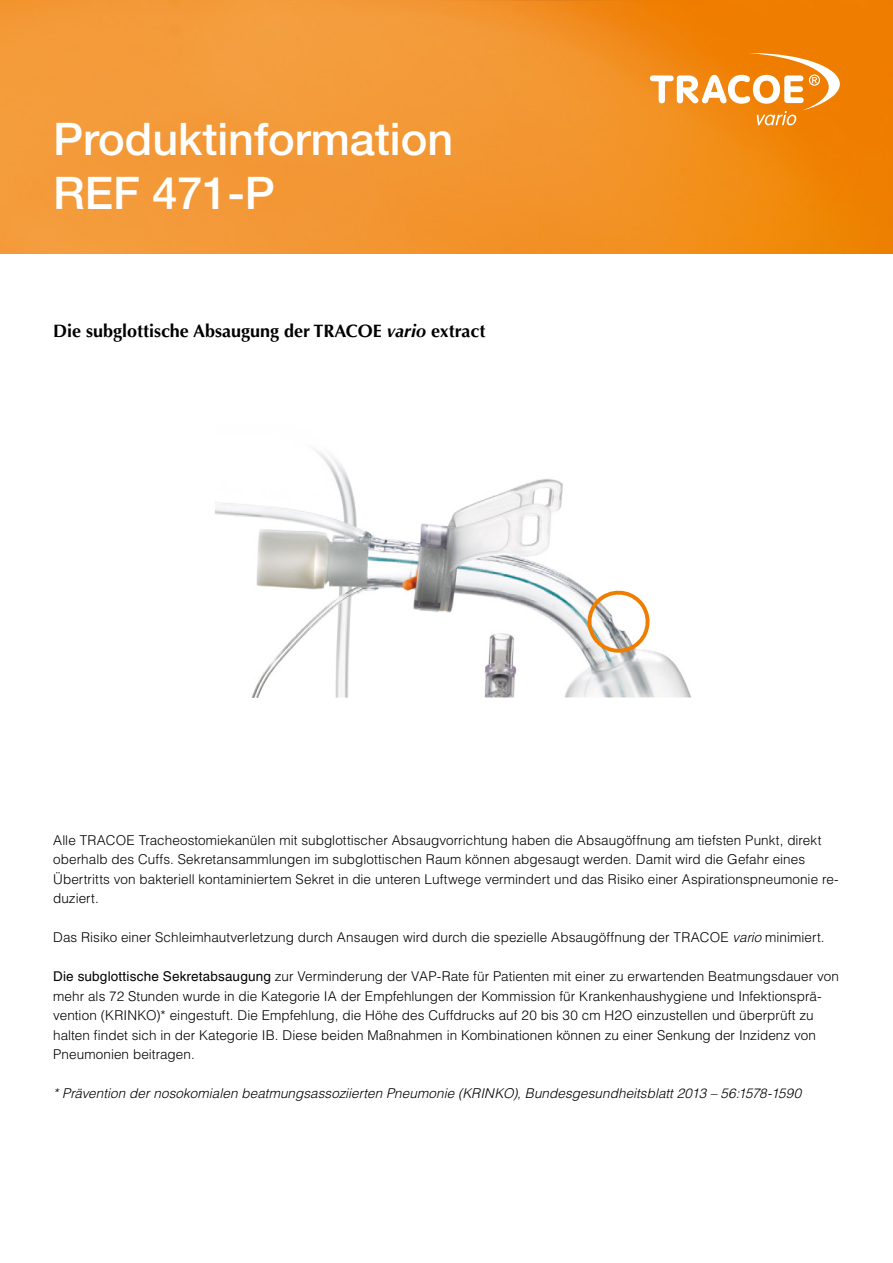
<style>
.page{position:relative;width:893px;height:1263px;background:#fff}
.page>*{position:absolute;margin:0;border:0;box-sizing:border-box;transform-origin:0 0}
.t1{font:500 45px/54px "Helvetica Neue LT Pro";color:#fff}
.t2{font:700 18px "Optima LT Std";color:#000}
.t3{font:300 13.5px/19.5px "Helvetica LT Std";letter-spacing:.005em;color:#000}
.t4{font:italic 300 13.5px "Helvetica LT Std";letter-spacing:.005em;color:#000}
.s1{font-style:italic}
.s2{font-weight:400}
</style>
<div class="page">
<img style="left:0;top:0;width:893px;height:253px">
<svg style="left:650px;top:53px;width:190px;height:72px"></svg>
<img style="left:215px;top:450px;width:476px;height:248px">
<svg style="left:584px;top:587px;width:68px;height:69px"></svg>
<h1 class="t1" style="left:53px;top:112px;width:402px">Produktinformation<br>REF 471-P</h1>
<h2 class="t2" style="left:53px;top:321px;width:434px">Die subglottische Absaugung der TRACOE <span class="s1">vario</span> extract</h2>
<p class="t3" style="left:53px;top:830px;width:787px">Alle TRACOE Tracheostomiekanülen mit subglottischer Absaugvorrichtung haben die Absaugöffnung am tiefsten Punkt, direkt oberhalb des Cuffs. Sekretansammlungen im subglottischen Raum können abgesaugt werden. Damit wird die Gefahr eines Übertritts von bakteriell kontaminiertem Sekret in die unteren Luftwege vermindert und das Risiko einer Aspirationspneumonie re&shy;duziert.</p>
<p class="t3" style="left:53px;top:927px;width:773px">Das Risiko einer Schleimhautverletzung durch Ansaugen wird durch die spezielle Absaugöffnung der TRACOE <span class="s1">vario</span> minimiert.</p>
<p class="t3" style="left:53px;top:966px;width:787px"><span class="s2">Die subglottische Sekretabsaugung</span> zur Verminderung der VAP-Rate für Patienten mit einer zu erwartenden Beatmungsdauer von mehr als 72 Stunden wurde in die Kategorie IA der Empfehlungen der Kommission für Krankenhaushygiene und Infektionsprä&shy;vention (KRINKO)* eingestuft. Die Empfehlung, die Höhe des Cuffdrucks auf 20 bis 30 cm H2O einzustellen und überprüft zu halten findet sich in der Kategorie IB. Diese beiden Maßnahmen in Kombinationen können zu einer Senkung der Inzidenz von Pneumonien beitragen.</p>
<p class="t4" style="left:53px;top:1085px;width:750px">* Prävention der nosokomialen beatmungsassoziierten Pneumonie (KRINKO), Bundesgesundheitsblatt 2013 – 56:1578-1590</p>
</div>
